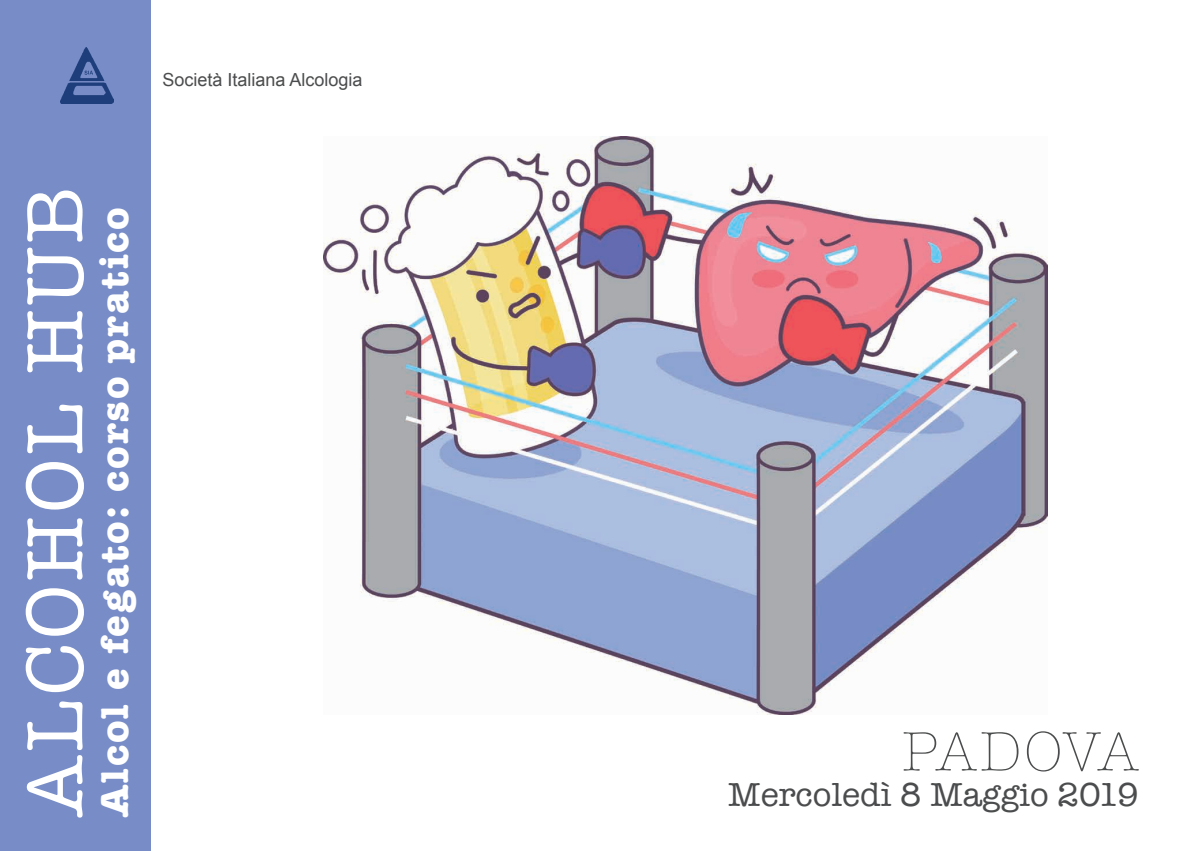
<style>
.page{position:relative;width:1191px;height:851px;background:#fff}
.page>*{position:absolute;margin:0;border:0;box-sizing:border-box;transform-origin:0 0}
.t1{font:82px "American Typewriter";letter-spacing:.05em;color:#fff}
.t2{font:300 57px "American Typewriter";letter-spacing:.02em;color:#4b4c4d}
.t3{font:700 40px "American Typewriter";letter-spacing:.05em;color:#fff}
.t4{font:34.2px "American Typewriter";color:#4b4c4d}
.t5{font:18px "Arial";color:#4b4c4d}
</style>
<div class="page">
<img style="left:323px;top:136px;width:724px;height:578px">
<div style="left:0;top:0;width:150px;height:850px;background:#788dc7"></div>
<img style="left:60px;top:48px;width:54px;height:55px">
<p class="t5" style="left:162px;top:68px;width:202px">Società Italiana Alcologia</p>
<h1 class="t1" style="left:-8px;top:816px;width:632px;rotate:-90deg">ALCOHOL HUB</h1>
<p class="t3" style="left:80px;top:816px;width:611px;rotate:-90deg">Alcol e fegato: corso pratico</p>
<h2 class="t2" style="left:901px;top:709px;width:238px">PADOVA</h2>
<p class="t4" style="left:728px;top:768px;width:412px">Mercoledì 8 Maggio 2019</p>
</div>
